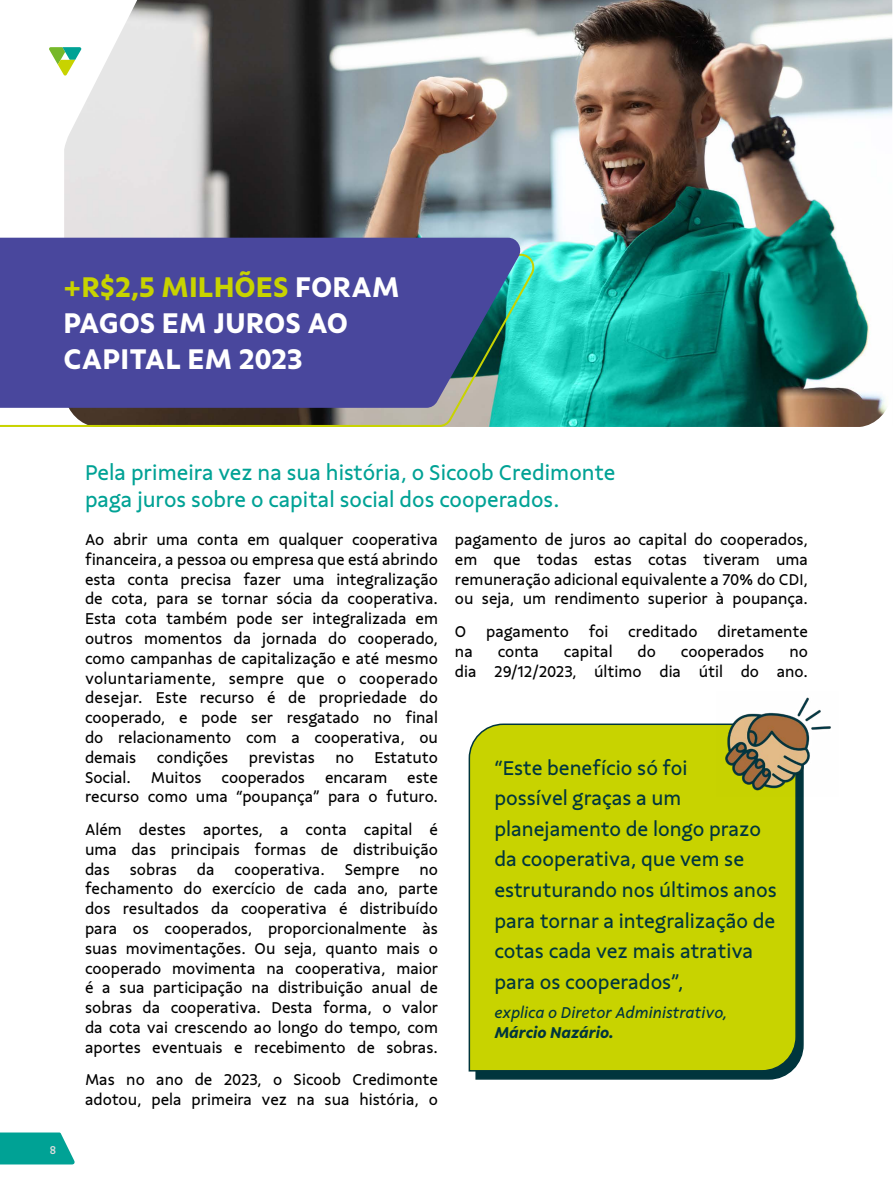
<style>
.page{position:relative;width:893px;height:1191px;background:#fff}
.page>*{position:absolute;margin:0;border:0;box-sizing:border-box;transform-origin:0 0}
.t1{font:700 30px/36px "Sicoob Sans RC";color:#fff}
.t2{font:22.5px/27px "Sicoob Sans RC";color:#00a295}
.t3{font:21px/30.6px "Sicoob Sans RC";color:#00353d}
.t4{font:16.5px/19.8px "Sicoob Sans RC";color:#000;text-align:justify}
.t5{font:italic 16.5px "Sicoob Sans RC";color:#00353d}
.t6{font:italic 700 16.5px "Sicoob Sans RC";color:#00353d}
.t7{font:500 12px "Sicoob Sans RC";color:#deddde}
.s1{color:#c8d300}
</style>
<div class="page">
<svg style="left:0;top:1132px;width:75px;height:32px;background:#1baba0"></svg>
<svg style="left:49px;top:47px;width:15px;height:28px"></svg>
<svg style="left:475px;top:796px;width:329px;height:284px;background:#194950"></svg>
<div style="left:468px;top:723px;width:330px;height:349px;background:#c8d300"></div>
<img style="left:64px;top:0;width:828px;height:427px">
<svg style="left:0;top:253px;width:539px;height:174px;background:#71997e"></svg>
<svg style="left:0;top:238px;width:523px;height:170px;background:#484e9b"></svg>
<img style="left:716px;top:697px;width:115px;height:99px">
<h1 class="t1" style="left:64px;top:268px;width:338px"><span class="s1">+R$2,5 MILHÕES</span> FORAM<br>PAGOS EM JUROS AO<br>CAPITAL EM 2023</h1>
<p class="t7" style="left:50px;top:1142px;width:8px">8</p>
<h2 class="t2" style="left:85px;top:459px;width:532px">Pela primeira vez na sua história, o Sicoob Credimonte paga juros sobre o capital social dos cooperados.</h2>
<p class="t4" style="left:85px;top:529px;width:354px">Ao abrir uma conta em qualquer cooperativa financeira, a pessoa ou empresa que está abrindo esta conta precisa fazer uma integralização de cota, para se tornar sócia da cooperativa.<br>Esta cota também pode ser integralizada em outros momentos da jornada do cooperado, como campanhas de capitalização e até mesmo voluntariamente, sempre que o cooperado desejar. Este recurso é de propriedade do cooperado, e pode ser resgatado no final do relacionamento com a cooperativa, ou demais condições previstas no Estatuto Social. Muitos cooperados encaram este recurso como uma “poupança” para o futuro.</p>
<p class="t4" style="left:85px;top:819px;width:355px">Além destes aportes, a conta capital é uma das principais formas de distribuição das sobras da cooperativa. Sempre no fechamento do exercício de cada ano, parte dos resultados da cooperativa é distribuído para os cooperados, proporcionalmente às suas movimentações. Ou seja, quanto mais o cooperado movimenta na cooperativa, maior é a sua participação na distribuição anual de sobras da cooperativa. Desta forma, o valor da cota vai crescendo ao longo do tempo, com aportes eventuais e recebimento de sobras.</p>
<p class="t4" style="left:85px;top:1070px;width:354px">Mas no ano de 2023, o Sicoob Credimonte adotou, pela primeira vez na sua história, o</p>
<p class="t4" style="left:455px;top:529px;width:354px">pagamento de juros ao capital do cooperados, em que todas estas cotas tiveram uma remuneração adicional equivalente a 70% do CDI, ou seja, um rendimento superior à poupança.</p>
<p class="t4" style="left:455px;top:621px;width:354px">O pagamento foi creditado diretamente na</p>
<p class="t4" style="left:498px;top:641px;width:43px">conta</p>
<p class="t4" style="left:564px;top:641px;width:50px">capital</p>
<p class="t4" style="left:638px;top:641px;width:20px">do</p>
<p class="t4" style="left:681px;top:641px;width:85px">cooperados</p>
<p class="t4" style="left:455px;top:641px;width:354px;text-align:right">no<br>dia 29/12/2023, último dia útil do ano.</p>
<p class="t3" style="left:494px;top:752px;width:284px">“Este benefício só foi<br>possível graças a um planejamento de longo prazo da cooperativa, que vem se estruturando nos últimos anos para tornar a integralização de cotas cada vez mais atrativa para os cooperados”,</p>
<p class="t5" style="left:494px;top:1003px;width:235px">explica o Diretor Administrativo,</p>
<p class="t6" style="left:494px;top:1022px;width:121px">Márcio Nazário.</p>
</div>
